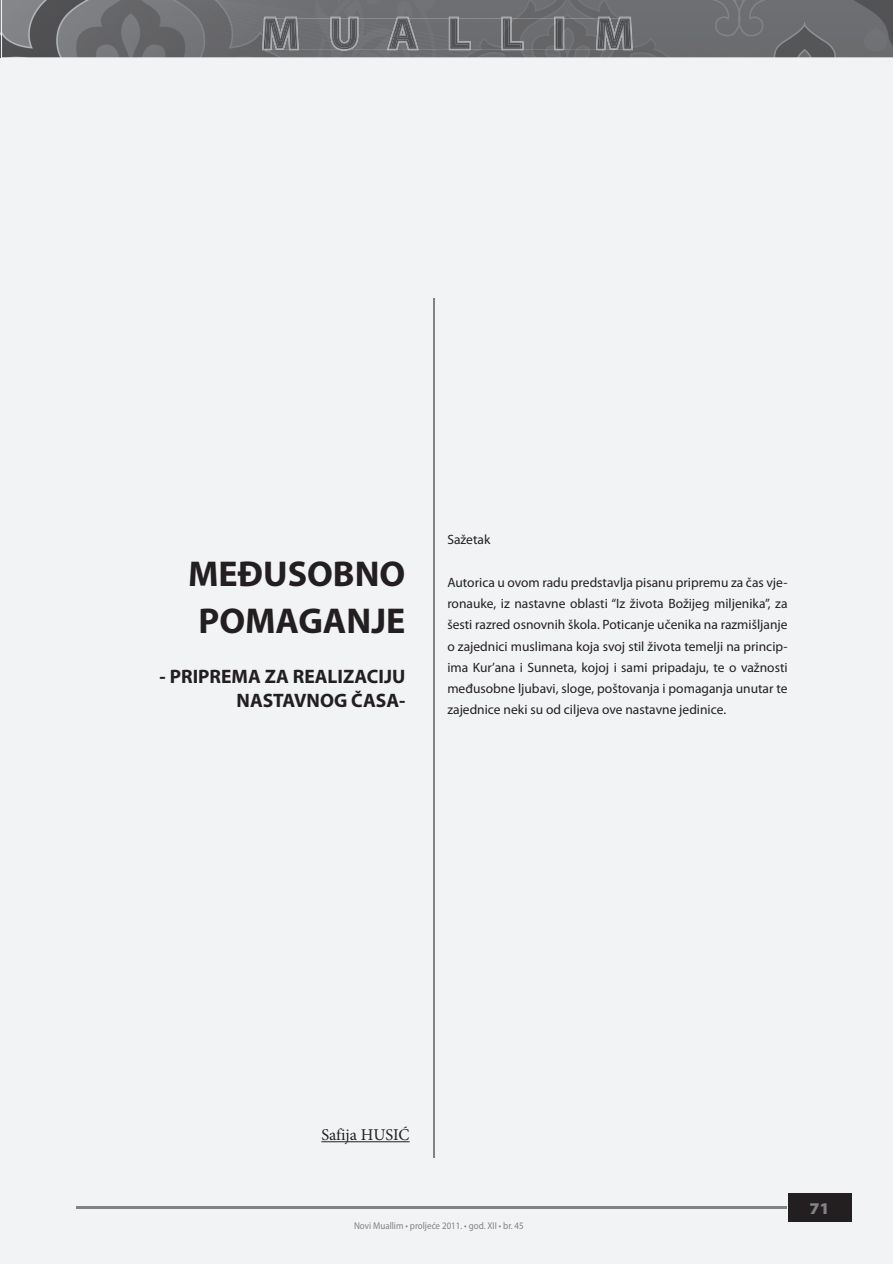
<style>
.page{position:relative;width:893px;height:1264px;background:#fff}
.page>*{position:absolute;margin:0;border:0;box-sizing:border-box;transform-origin:0 0}
.t1{font:700 36px/46.8px "Myriad Pro";color:#231f20}
.t2{font:700 19.5px/23.4px "Myriad Pro";color:#231f20;text-align:right}
.t3{font:16.5px "Minion Pro";color:#231f20}
.t4{font:900 semi-expanded 16.5px "Myriad Pro";color:#808285}
.t5{font:13.5px/21.3px "Myriad Pro";color:#231f20;text-align:justify}
.t6{font:9.9px "Myriad Pro";color:#808285;scale:.91 1}
</style>
<div class="page">
<div style="left:0;top:0;width:893px;height:1263px;background:#f2f3f4"></div>
<img style="left:0;top:0;width:893px;height:57px">
<img style="left:655px;top:45px;width:120px;height:12px">
<img style="left:262px;top:17px;width:371px;height:34px">
<img style="left:264px;top:18px;width:367px;height:31px">
<div style="left:788px;top:1193px;width:63px;height:28px;background:#231f20"></div>
<hr style="left:76px;top:1206px;width:711px;height:2px;background:#808285">
<hr style="left:321px;top:1141px;width:89px;height:1px;background:#231f20">
<hr style="left:434px;top:299px;width:1px;height:858px;background:#808285">
<h1 class="t1" style="left:188px;top:549px;width:219px">MEĐUSOBNO<br>POMAGANJE</h1>
<h2 class="t2" style="left:160px;top:664px;width:247px">- PRIPREMA ZA REALIZACIJU<br>NASTAVNOG ČASA-</h2>
<p class="t5" style="left:447px;top:529px;width:44px">Sažetak</p>
<p class="t5" style="left:447px;top:571px;width:342px">Autorica u ovom radu predstavlja pisanu pripremu za čas vje&shy;ronauke, iz nastavne oblasti “Iz života Božijeg miljenika”, za šesti razred osnovnih škola. Poticanje učenika na razmišljanje o zajednici muslimana koja svoj stil života temelji na princip&shy;ima Kur’ana i Sunneta, kojoj i sami pripadaju, te o važnosti međusobne ljubavi, sloge, poštovanja i pomaganja unutar te zajednice neki su od ciljeva ove nastavne jedinice.</p>
<p class="t3" style="left:321px;top:1123px;width:90px">Safija HUSIĆ</p>
<p class="t6" style="left:354px;top:1219px;width:188px">Novi Muallim • proljeće 2011. • god. XII • br. 45</p>
<p class="t4" style="left:809px;top:1198px;width:22px">71</p>
</div>
